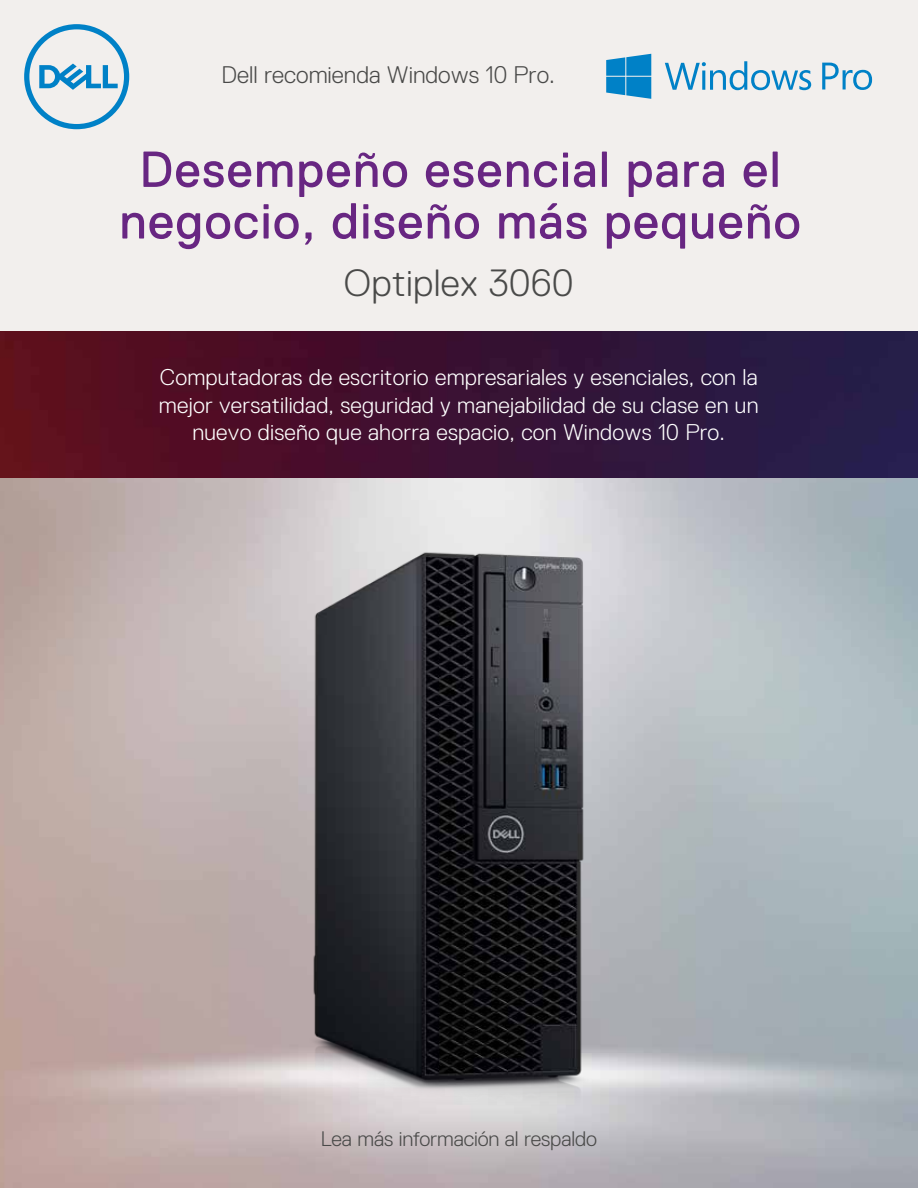
<style>
.page{position:relative;width:918px;height:1188px;background:#fff}
.page>*{position:absolute;margin:0;border:0;box-sizing:border-box;transform-origin:0 0}
.t1{font:50.55px/51.6px "Dell Replica";letter-spacing:.025em;color:#682682;text-align:center}
.t2{font:300 37.95px "Dell Replica";letter-spacing:.01em;color:#4a4a49}
.t3{font:300 24px "Dell Replica";color:#4a4a49}
.t4{font:300 22.8px/27.3px "Dell Replica";letter-spacing:.01em;color:#fff;text-align:center}
.t5{font:300 21px "Dell Replica";letter-spacing:-.005em;color:#4a4a49}
</style>
<div class="page">
<div style="left:0;top:0;width:918px;height:379px;background:#f2efed"></div>
<svg style="left:606px;top:54px;width:266px;height:45px"></svg>
<svg style="left:24px;top:24px;width:105px;height:105px"></svg>
<img style="left:0;top:332px;width:918px;height:146px">
<img style="left:128px;top:489px;width:661px;height:661px">
<p class="t3" style="left:222px;top:62px;width:335px">Dell recomienda Windows 10 Pro.</p>
<h1 class="t1" style="left:119px;top:144px;width:683px">Desempeño esencial para el negocio, diseño más pequeño</h1>
<h2 class="t2" style="left:344px;top:262px;width:231px">Optiplex 3060</h2>
<p class="t4" style="left:159px;top:364px;width:601px">Computadoras de escritorio empresariales y esenciales, con la mejor versatilidad, seguridad y manejabilidad de su clase en un nuevo diseño que ahorra espacio, con Windows 10 Pro.</p>
<p class="t5" style="left:321px;top:1127px;width:278px">Lea más información al respaldo</p>
</div>
